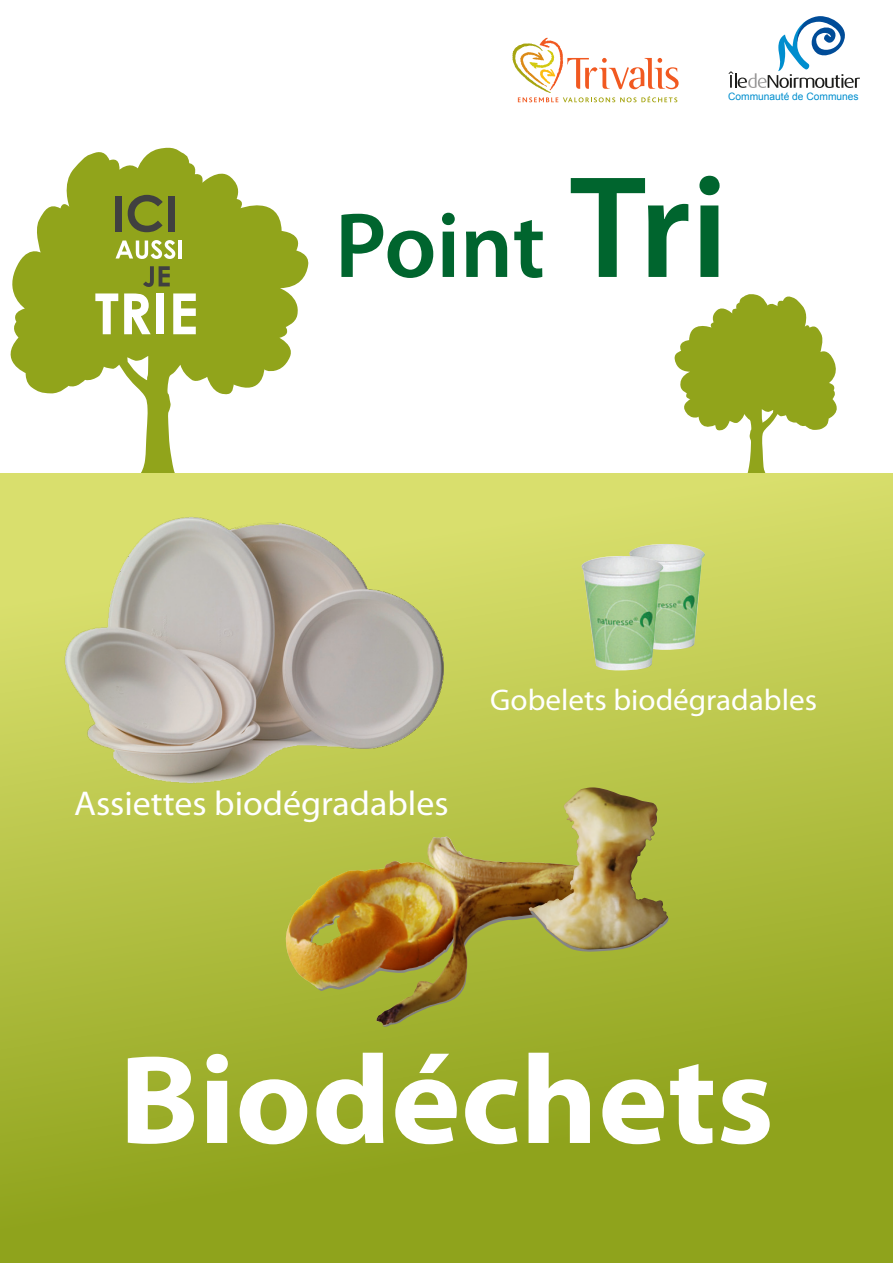
<style>
.page{position:relative;width:893px;height:1263px;background:#fff}
.page>*{position:absolute;margin:0;border:0;box-sizing:border-box;transform-origin:0 0}
.t1{font:700 127.12px "Myriad Pro";color:#fff;scale:1.04 1}
.t2{font:600 93.07px "Myriad Pro";letter-spacing:-.005em;color:#00652e}
.t3{font:34.5px "Myriad Pro";color:#fff;scale:1.04 1}
.t4{font:30px "Myriad Pro";color:#fff;scale:1.04 1}
.t5{font:10.2px "Arial";color:#008ece}
.s1{font-size:146.7px}
</style>
<div class="page">
<svg style="left:674px;top:294px;width:170px;height:180px"></svg>
<svg style="left:0;top:147px;width:310px;height:327px;fill:#91a41b"></svg>
<div style="left:115px;top:196px;width:7px;height:35px;background:#404040"></div>
<svg style="left:128px;top:195px;width:35px;height:37px"></svg>
<div style="left:168px;top:196px;width:7px;height:35px;background:#404040"></div>
<svg style="left:143px;top:266px;width:27px;height:21px"></svg>
<svg style="left:116px;top:240px;width:59px;height:19px"></svg>
<hr style="left:178px;top:240px;width:4px;height:18px;background:#fff">
<svg style="left:95px;top:293px;width:23px;height:41px"></svg>
<svg style="left:124px;top:293px;width:27px;height:41px"></svg>
<div style="left:156px;top:293px;width:8px;height:41px;background:#fff"></div>
<svg style="left:173px;top:293px;width:23px;height:41px"></svg>
<div style="left:0;top:474px;width:893px;height:789px;background:linear-gradient(to bottom,#dae06e,#889c14)"></div>
<img style="left:302px;top:836px;width:144px;height:69px">
<img style="left:309px;top:896px;width:360px;height:131px">
<img style="left:528px;top:788px;width:140px;height:161px">
<img style="left:51px;top:509px;width:408px;height:279px">
<img style="left:629px;top:544px;width:77px;height:106px">
<img style="left:581px;top:556px;width:84px;height:114px">
<svg style="left:512px;top:37px;width:167px;height:65px"></svg>
<svg style="left:728px;top:16px;width:132px;height:72px"></svg>
<p class="t5" style="left:728px;top:90px;width:132px">Communauté de Communes</p>
<h2 class="t2" style="left:335px;top:186px;width:395px">Point <span class="s1">Tri</span></h2>
<p class="t3" style="left:74px;top:782px;width:361px">Assiettes biodégradables</p>
<p class="t4" style="left:490px;top:682px;width:316px">Gobelets biodégradables</p>
<h1 class="t1" style="left:119px;top:1017px;width:631px">Biodéchets</h1>
</div>
